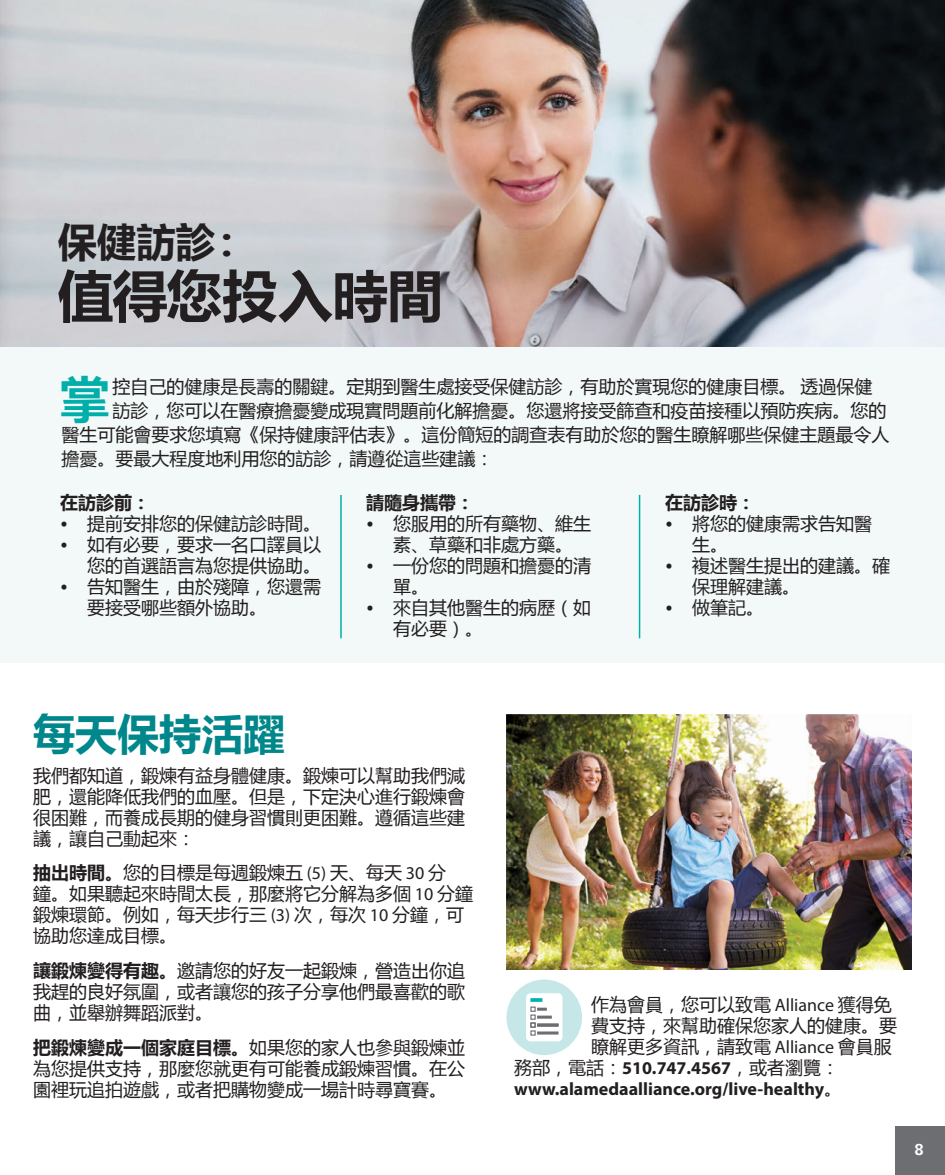
<style>
.page{position:relative;width:945px;height:1175px;background:#fff}
.page>*{position:absolute;margin:0;border:0;box-sizing:border-box;transform-origin:0 0}
.t1{font:700 55.5px "Microsoft Ya Hei";letter-spacing:-.01em;color:#231f20}
.t2{font:700 49.8px "Microsoft Ya Hei";color:#00afa9}
.t3{font:700 42px "Microsoft Ya Hei";color:#00878b}
.t4{font:700 39.3px "Microsoft Ya Hei";color:#231f20}
.t5{font:18px/21px "Microsoft Ya Hei";color:#231f20}
.t6{font:700 18px "Myriad Pro";color:#231f20}
.t7{font:700 18px "Microsoft Ya Hei";color:#231f20}
.t8{font:500 16.5px "Serifa BEFOP";color:#fff}
.s1{font-weight:700}
.s2{font-family:"Myriad Pro"}
.s3{font-family:"Myriad Pro";font-weight:700}
.s4{font-family:"Microsoft Ya Hei";font-weight:400}
</style>
<div class="page">
<hr style="left:0;top:1126px;width:1px;height:49px;background:#6d6e71">
<div style="left:895px;top:1126px;width:50px;height:49px;background:#6d6e71"></div>
<div style="left:0;top:267px;width:945px;height:396px;background:#f3f9f8"></div>
<hr style="left:340px;top:495px;width:2px;height:143px;background:#00afa9">
<hr style="left:639px;top:495px;width:1px;height:143px;background:#00afa9">
<img style="left:0;top:0;width:945px;height:346px">
<div style="left:507px;top:979px;width:75px;height:76px;background:#c5e7e7;border-radius:50%"></div>
<div style="left:526px;top:993px;width:37px;height:48px;background:#fff;border-radius:5px"></div>
<hr style="left:537px;top:1015px;width:15px;height:3px;background:#6d6e71">
<hr style="left:537px;top:1023px;width:22px;height:3px;background:#6d6e71">
<svg style="left:530px;top:998px;width:17px;height:38px"></svg>
<hr style="left:537px;top:1031px;width:22px;height:3px;background:#6d6e71">
<img style="left:507px;top:714px;width:405px;height:255px">
<h3 class="t4" style="left:58px;top:215px;width:190px">保健訪診：</h3>
<h1 class="t1" style="left:58px;top:257px;width:387px">值得您投入時間</h1>
<h2 class="t2" style="left:60px;top:364px;width:51px">掌</h2>
<p class="t5" style="left:113px;top:375px;width:761px">控自己的健康是長壽的關鍵。定期到醫生處接受保健訪診，有助於實現您的健康目標。透過保健</p>
<p class="t5" style="left:113px;top:399px;width:775px">訪診，您可以在醫療擔憂變成現實問題前化解擔憂。您還將接受篩查和疫苗接種以預防疾病。您的</p>
<p class="t5" style="left:62px;top:423px;width:829px">醫生可能會要求您填寫《保持健康評估表》。這份簡短的調查表有助於您的醫生瞭解哪些保健主題最令人</p>
<p class="t5" style="left:62px;top:447px;width:433px">擔憂。要最大程度地利用您的訪診，請遵從這些建議：</p>
<p class="t7" style="left:60px;top:490px;width:91px">在訪診前：</p>
<p class="t5" style="left:60px;top:512px;width:262px">• 提前安排您的保健訪診時間。</p>
<p class="t5" style="left:60px;top:533px;width:262px;text-align:right">• 如有必要，要求一名口譯員以您的首選語言為您提供協助。</p>
<p class="t5" style="left:87px;top:575px;width:235px;text-indent:-27px">• 告知醫生，由於殘障，您還需要接受哪些額外協助。</p>
<p class="t7" style="left:366px;top:490px;width:109px">請隨身攜帶：</p>
<p class="t5" style="left:366px;top:512px;width:226px;text-align:center">• 您服用的所有藥物、維生素、草藥和非處方藥。</p>
<p class="t5" style="left:393px;top:554px;width:199px;text-indent:-27px">• 一份您的問題和擔憂的清單。</p>
<p class="t5" style="left:393px;top:596px;width:199px;text-indent:-27px">• 來自其他醫生的病歷（如有必要）。</p>
<p class="t7" style="left:665px;top:490px;width:91px">在訪診時：</p>
<p class="t5" style="left:692px;top:512px;width:181px;text-indent:-27px">• 將您的健康需求告知醫生。</p>
<p class="t5" style="left:692px;top:554px;width:199px;text-indent:-27px">• 複述醫生提出的建議。確保理解建議。</p>
<p class="t5" style="left:665px;top:596px;width:100px">• 做筆記。</p>
<h3 class="t3" style="left:33px;top:704px;width:254px">每天保持活躍</h3>
<p class="t5" style="left:33px;top:764px;width:433px;text-align:justify">我們都知道，鍛煉有益身體健康。鍛煉可以幫助我們減肥，還能降低我們的血壓。但是，下定決心進行鍛煉會很困難，而養成長期的健身習慣則更困難。遵循這些建議，讓自己動起來：</p>
<p class="t5" style="left:33px;top:861px;width:442px"><span class="s1">抽出時間。</span>您的目標是每週鍛煉五 <span class="s2">(5)</span> 天、每天 <span class="s2">30</span> 分<br>鐘。如果聽起來時間太長，那麼將它分解為多個 <span class="s2">10</span> 分鐘鍛煉環節。例如，每天步行三 <span class="s2">(3)</span> 次，每次 <span class="s2">10</span> 分鐘，可協助您達成目標。</p>
<p class="t5" style="left:33px;top:959px;width:433px;text-align:justify"><span class="s1">讓鍛煉變得有趣。</span>邀請您的好友一起鍛煉，營造出你追我趕的良好氛圍，或者讓您的孩子分享他們最喜歡的歌曲，並舉辦舞蹈派對。</p>
<p class="t5" style="left:33px;top:1036px;width:433px;text-align:justify"><span class="s1">把鍛煉變成一個家庭目標。</span>如果您的家人也參與鍛煉並為您提供支持，那麼您就更有可能養成鍛煉習慣。在公園裡玩追拍遊戲，或者把購物變成一場計時尋寶賽。</p>
<p class="t5" style="left:591px;top:993px;width:302px">作為會員，您可以致電 <span class="s2">Alliance</span> 獲得免</p>
<p class="t5" style="left:591px;top:1014px;width:307px">費支持，來幫助確保您家人的健康。要</p>
<p class="t5" style="left:591px;top:1035px;width:302px">瞭解更多資訊，請致電 <span class="s2">Alliance</span> 會員服</p>
<p class="t5" style="left:514px;top:1056px;width:327px">務部，電話：<span class="s3">510.747.4567</span>，或者瀏覽：</p>
<p class="t6" style="left:514px;top:1077px;width:330px">www.alamedaalliance.org/live-healthy<span class="s4">。</span></p>
<p class="t8" style="left:914px;top:1139px;width:11px">8</p>
</div>
